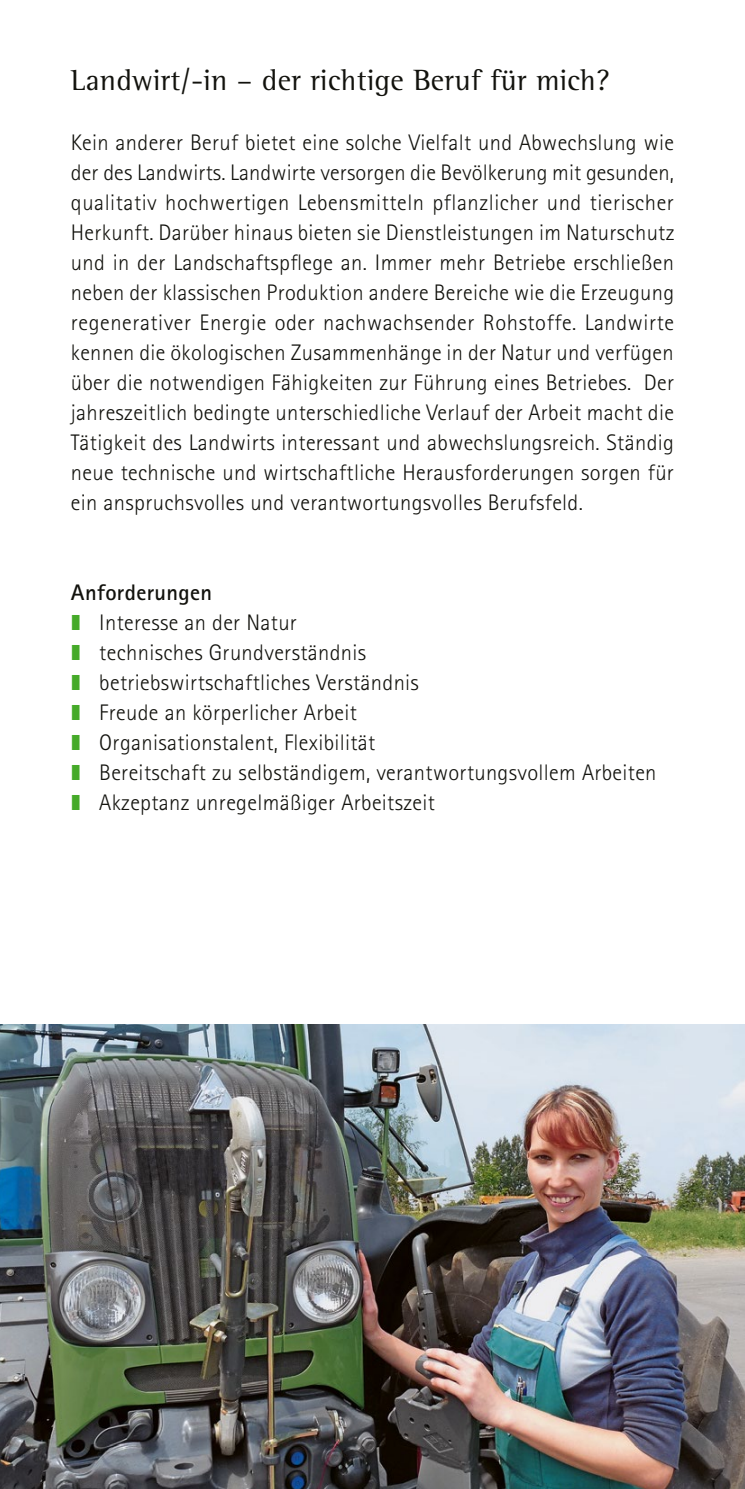
<style>
.page{position:relative;width:745px;height:1489px;background:#fff}
.page>*{position:absolute;margin:0;border:0;box-sizing:border-box;transform-origin:0 0}
.H1_Subline{font:30px "Rotis Semi Serif Std";letter-spacing:.01em;color:#12120d}
.Fließtext{font:300 22.5px/30px "Rotis Sans Serif Pro";letter-spacing:.015em;color:#12120d;text-align:justify}
.Aufzählung_1{font:300 22.5px "Rotis Sans Serif Pro";letter-spacing:.015em;color:#12120d}
.Zwischenüberschrift{font:700 22.5px "Rotis Sans Serif Pro";letter-spacing:.015em;color:#12120d}
.s1{font-family:"Sandstein Zapf 0 wt";font-weight:400;color:#45aa29}
</style>
<div class="page">
<img style="left:0;top:1024px;width:744px;height:464px">
<h1 class="H1_Subline" style="left:71px;top:62px;width:540px">Landwirt/-in – der richtige Beruf für mich?</h1>
<p class="Fließtext" style="left:71px;top:128px;width:604px">Kein anderer Beruf bietet eine solche Vielfalt und Abwechslung wie der des Landwirts. Landwirte versorgen die Bevölkerung mit gesunden, qualitativ hochwertigen Lebensmitteln pflanzlicher und tierischer Herkunft. Darüber hinaus bieten sie Dienstleistungen im Naturschutz und in der Landschaftspflege an. Immer mehr Betriebe erschließen neben der klassischen Produktion andere Bereiche wie die Erzeugung regenerativer Energie oder nachwachsender Rohstoffe. Landwirte kennen die ökologischen Zusammenhänge in der Natur und verfügen über die notwendigen Fähigkeiten zur Führung eines Betriebes. Der jahreszeitlich bedingte unterschiedliche Verlauf der Arbeit macht die Tätigkeit des Landwirts interessant und abwechslungsreich. Ständig neue technische und wirtschaftliche Herausforderungen sorgen für ein anspruchsvolles und verantwortungsvolles Berufsfeld.</p>
<h2 class="Zwischenüberschrift" style="left:71px;top:578px;width:143px">Anforderungen</h2>
<p class="Aufzählung_1" style="left:71px;top:610px;width:227px"><span class="s1">N</span> Interesse an der Natur</p>
<p class="Aufzählung_1" style="left:71px;top:640px;width:296px"><span class="s1">N</span> technisches Grundverständnis</p>
<p class="Aufzählung_1" style="left:71px;top:670px;width:349px"><span class="s1">N</span> betriebswirtschaftliches Verständnis</p>
<p class="Aufzählung_1" style="left:71px;top:700px;width:287px"><span class="s1">N</span> Freude an körperlicher Arbeit</p>
<p class="Aufzählung_1" style="left:71px;top:730px;width:306px"><span class="s1">N</span> Organisationstalent, Flexibilität</p>
<p class="Aufzählung_1" style="left:71px;top:760px;width:586px"><span class="s1">N</span> Bereitschaft zu selbständigem, verantwortungsvollem Arbeiten</p>
<p class="Aufzählung_1" style="left:71px;top:790px;width:365px"><span class="s1">N</span> Akzeptanz unregelmäßiger Arbeitszeit</p>
</div>
